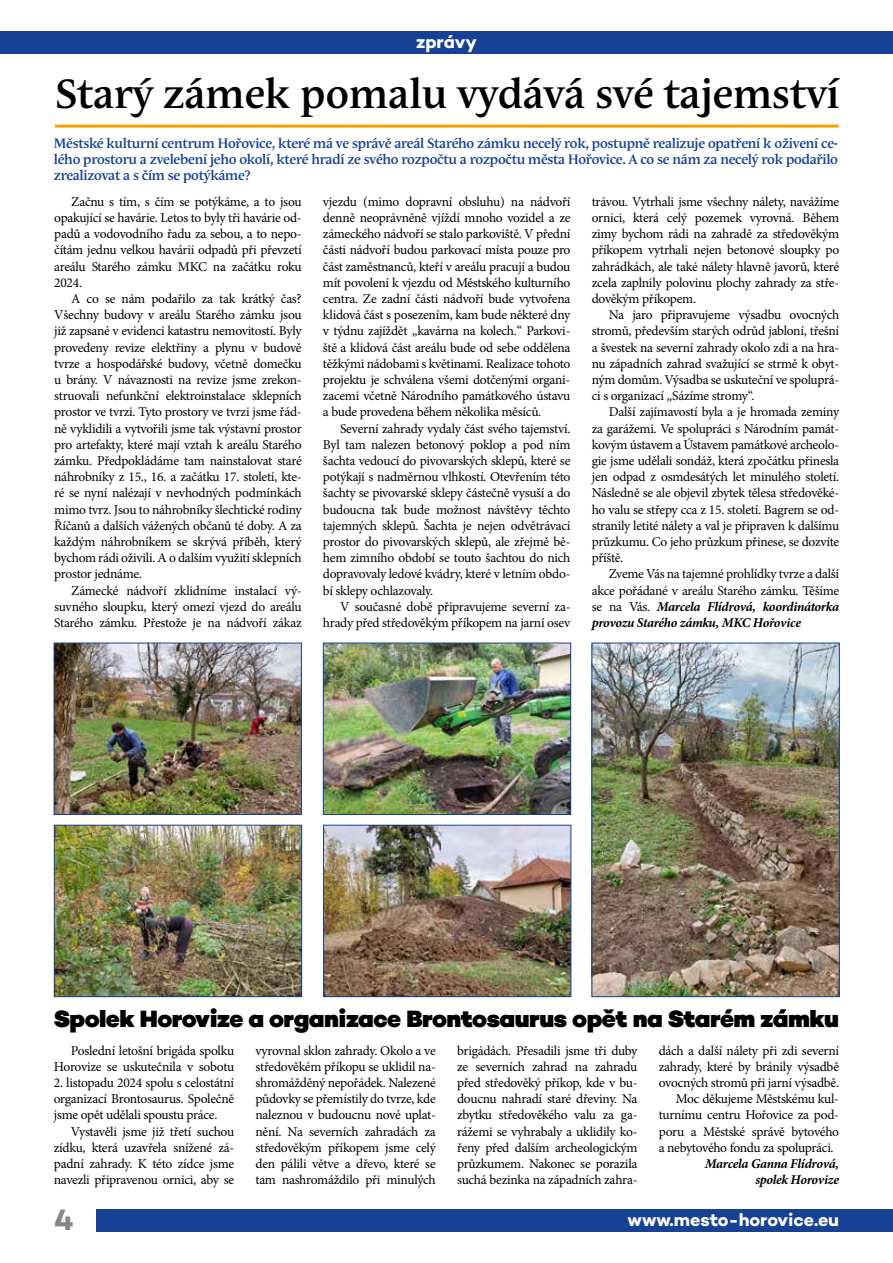
<style>
.page{position:relative;width:893px;height:1263px;background:#fff}
.page>*{position:absolute;margin:0;border:0;box-sizing:border-box;transform-origin:0 0}
.t1{font:700 40.5px "Andulka Book Pro";color:#000}
.t2{font:700 30px "Campton";color:#878787}
.t3{font:900 24px "Campton";letter-spacing:-.02em;color:#000}
.t4{font:700 18px "Campton";letter-spacing:-.005em;color:#fff}
.t5{font:13.5px/16.2px "Minion Pro";letter-spacing:-.02em;color:#000;text-align:justify}
.t6{font:700 13.5px/16.2px "Andulka Book Pro";letter-spacing:-.02em;color:#164194;text-align:justify}
.t7{font:italic 700 13.5px/16.2px "Minion Pro";letter-spacing:-.025em;color:#000;text-align:right}
.s1{font-weight:700;font-style:italic}
</style>
<div class="page">
<div style="left:97px;top:1209px;width:796px;height:22px;background:#164194"></div>
<div style="left:0;top:32px;width:893px;height:22px;background:#164194"></div>
<hr style="left:55px;top:125px;width:784px;height:3px;background:#f6a200">
<img style="left:56px;top:645px;width:244px;height:168px">
<div style="left:54px;top:643px;width:248px;height:172px;border:1px solid #164194"></div>
<img style="left:56px;top:827px;width:244px;height:168px">
<div style="left:54px;top:825px;width:248px;height:172px;border:1px solid #164194"></div>
<img style="left:325px;top:645px;width:244px;height:168px">
<div style="left:323px;top:643px;width:248px;height:172px;border:1px solid #164194"></div>
<img style="left:325px;top:827px;width:244px;height:168px">
<div style="left:323px;top:825px;width:248px;height:172px;border:1px solid #164194"></div>
<img style="left:594px;top:645px;width:243px;height:350px">
<div style="left:592px;top:643px;width:247px;height:354px;border:1px solid #164194"></div>
<h3 class="t4" style="left:416px;top:30px;width:62px">zprávy</h3>
<h1 class="t1" style="left:55px;top:71px;width:786px">Starý zámek pomalu vydává své tajemství</h1>
<p class="t6" style="left:54px;top:135px;width:786px">Městské kulturní centrum Hořovice, které má ve správě areál Starého zámku necelý rok, postupně realizuje opatření k oživení ce&shy;lého prostoru a zvelebení jeho okolí, které hradí ze svého rozpočtu a rozpočtu města Hořovice. A co se nám za necelý rok podařilo zrealizovat a s čím se potýkáme?</p>
<p class="t5" style="left:54px;top:193px;width:249px;text-indent:17px">Začnu s tím, s čím se potýkáme, a to jsou opakující se havárie. Letos to byly tři havárie od&shy;padů a vodovodního řadu za sebou, a to nepo&shy;čítám jednu velkou havárii odpadů při převzetí areálu Starého zámku MKC na začátku roku 2024.</p>
<p class="t5" style="left:54px;top:291px;width:249px;text-indent:17px">A co se nám podařilo za tak krátký čas?<br>Všechny budovy v areálu Starého zámku jsou již zapsané v evidenci katastru nemovitostí. Byly provedeny revize elektřiny a plynu v budově tvrze a hospodářské budovy, včetně domečku u brány. V návaznosti na revize jsme zrekon&shy;struovali nefunkční elektroinstalace sklepních prostor ve tvrzi. Tyto prostory ve tvrzi jsme řád&shy;ně vyklidili a vytvořili jsme tak výstavní prostor pro artefakty, které mají vztah k areálu Starého zámku. Předpokládáme tam nainstalovat staré náhrobníky z 15., 16. a začátku 17. století, kte&shy;ré se nyní nalézají v nevhodných podmínkách mimo tvrz. Jsou to náhrobníky šlechtické rodiny Říčanů a dalších vážených občanů té doby. A za každým náhrobníkem se skrývá příběh, který bychom rádi oživili. A o dalším využití sklepních prostor jednáme.</p>
<p class="t5" style="left:54px;top:582px;width:249px;text-indent:17px">Zámecké nádvoří zklidníme instalací vý&shy;suvného sloupku, který omezí vjezd do areálu Starého zámku. Přestože je na nádvoří zákaz</p>
<p class="t5" style="left:323px;top:193px;width:249px">vjezdu (mimo dopravní obsluhu) na nádvoří denně neoprávněně vjíždí mnoho vozidel a ze zámeckého nádvoří se stalo parkoviště. V přední části nádvoří budou parkovací místa pouze pro část zaměstnanců, kteří v areálu pracují a budou mít povolení k vjezdu od Městského kulturního centra. Ze zadní části nádvoří bude vytvořena klidová část s posezením, kam bude některé dny v týdnu zajíždět „kavárna na kolech.“ Parkovi&shy;ště a klidová část areálu bude od sebe oddělena těžkými nádobami s květinami. Realizace tohoto projektu je schválena všemi dotčenými organi&shy;zacemi včetně Národního památkového ústavu a bude provedena během několika měsíců.</p>
<p class="t5" style="left:323px;top:420px;width:249px;text-indent:17px">Severní zahrady vydaly část svého tajemství.<br>Byl tam nalezen betonový poklop a pod ním šachta vedoucí do pivovarských sklepů, které se potýkají s nadměrnou vlhkostí. Otevřením této šachty se pivovarské sklepy částečně vysuší a do budoucna tak bude možnost návštěvy těchto tajemných sklepů. Šachta je nejen odvětrávací prostor do pivovarských sklepů, ale zřejmě bě&shy;hem zimního období se touto šachtou do nich dopravovaly ledové kvádry, které v letním obdo&shy;bí sklepy ochlazovaly.</p>
<p class="t5" style="left:323px;top:598px;width:249px;text-align:right">V současné době připravujeme severní za&shy;hrady před středověkým příkopem na jarní osev</p>
<p class="t5" style="left:592px;top:193px;width:249px">trávou. Vytrhali jsme všechny nálety, navážíme ornici, která celý pozemek vyrovná. Během zimy bychom rádi na zahradě za středověkým příkopem vytrhali nejen betonové sloupky po zahrádkách, ale také nálety hlavně javorů, které zcela zaplnily polovinu plochy zahrady za stře&shy;dověkým příkopem.</p>
<p class="t5" style="left:592px;top:307px;width:249px;text-indent:17px">Na jaro připravujeme výsadbu ovocných stromů, především starých odrůd jabloní, třešní a švestek na severní zahrady okolo zdi a na hra&shy;nu západních zahrad svažující se strmě k obyt&shy;ným domům. Výsadba se uskuteční ve spoluprá&shy;ci s organizací „Sázíme stromy“.</p>
<p class="t5" style="left:592px;top:404px;width:249px;text-indent:17px">Další zajímavostí byla a je hromada zeminy za garážemi. Ve spolupráci s Národním památ&shy;kovým ústavem a Ústavem památkové archeolo&shy;gie jsme udělali sondáž, která zpočátku přinesla jen odpad z osmdesátých let minulého století.<br>Následně se ale objevil zbytek tělesa středověké&shy;ho valu se střepy cca z 15. století. Bagrem se od&shy;stranily letité nálety a val je připraven k dalšímu průzkumu. Co jeho průzkum přinese, se dozvíte příště.</p>
<p class="t5" style="left:592px;top:566px;width:249px;text-indent:17px">Zveme Vás na tajemné prohlídky tvrze a další akce pořádané v areálu Starého zámku. Těšíme se na Vás. <span class="s1">Marcela Flídrová, koordinátorka provozu Starého zámku, MKC Hořovice</span></p>
<h3 class="t3" style="left:54px;top:1004px;width:787px">Spolek Horovize a organizace Brontosaurus opět na Starém zámku</h3>
<p class="t5" style="left:54px;top:1042px;width:182px;text-align:right">Poslední letošní brigáda spolku<br>Horovize se uskutečnila v sobotu</p>
<p class="t5" style="left:54px;top:1074px;width:182px">2. listopadu 2024 spolu s celostátní organizací Brontosaurus. Společně jsme opět udělali spoustu práce.</p>
<p class="t5" style="left:54px;top:1123px;width:182px;text-indent:17px">Vystavěli jsme již třetí suchou zídku, která uzavřela snížené zá&shy;padní zahrady. K této zídce jsme navezli připravenou ornici, aby se</p>
<p class="t5" style="left:255px;top:1042px;width:182px">vyrovnal sklon zahrady. Okolo a ve středověkém příkopu se uklidil na&shy;shromážděný nepořádek. Nalezené půdovky se přemístily do tvrze, kde naleznou v budoucnu nové uplat&shy;nění. Na severních zahradách za středověkým příkopem jsme celý den pálili větve a dřevo, které se tam nashromáždilo při minulých</p>
<p class="t5" style="left:457px;top:1042px;width:182px">brigádách. Přesadili jsme tři duby ze severních zahrad na zahradu před středověký příkop, kde v bu&shy;doucnu nahradí staré dřeviny. Na zbytku středověkého valu za ga&shy;rážemi se vyhrabaly a uklidily ko&shy;řeny před dalším archeologickým průzkumem. Nakonec se porazila suchá bezinka na západních zahra-</p>
<p class="t5" style="left:659px;top:1042px;width:182px">dách a další nálety při zdi severní</p>
<p class="t5" style="left:659px;top:1058px;width:182px">zahrady, které by bránily výsadbě</p>
<p class="t5" style="left:659px;top:1074px;width:182px">ovocných stromů při jarní výsadbě.</p>
<p class="t5" style="left:676px;top:1091px;width:165px">Moc děkujeme Městskému kul-</p>
<p class="t5" style="left:659px;top:1107px;width:182px">turnímu centru Hořovice za pod-</p>
<p class="t5" style="left:659px;top:1123px;width:182px">poru a Městské správě bytového</p>
<p class="t5" style="left:659px;top:1139px;width:176px">a nebytového fondu za spolupráci.</p>
<p class="t7" style="left:705px;top:1155px;width:136px">Marcela Ganna Flídrová, spolek Horovize</p>
<h2 class="t2" style="left:54px;top:1201px;width:21px">4</h2>
<h3 class="t4" style="left:628px;top:1209px;width:213px">www.mesto-horovice.eu</h3>
</div>
